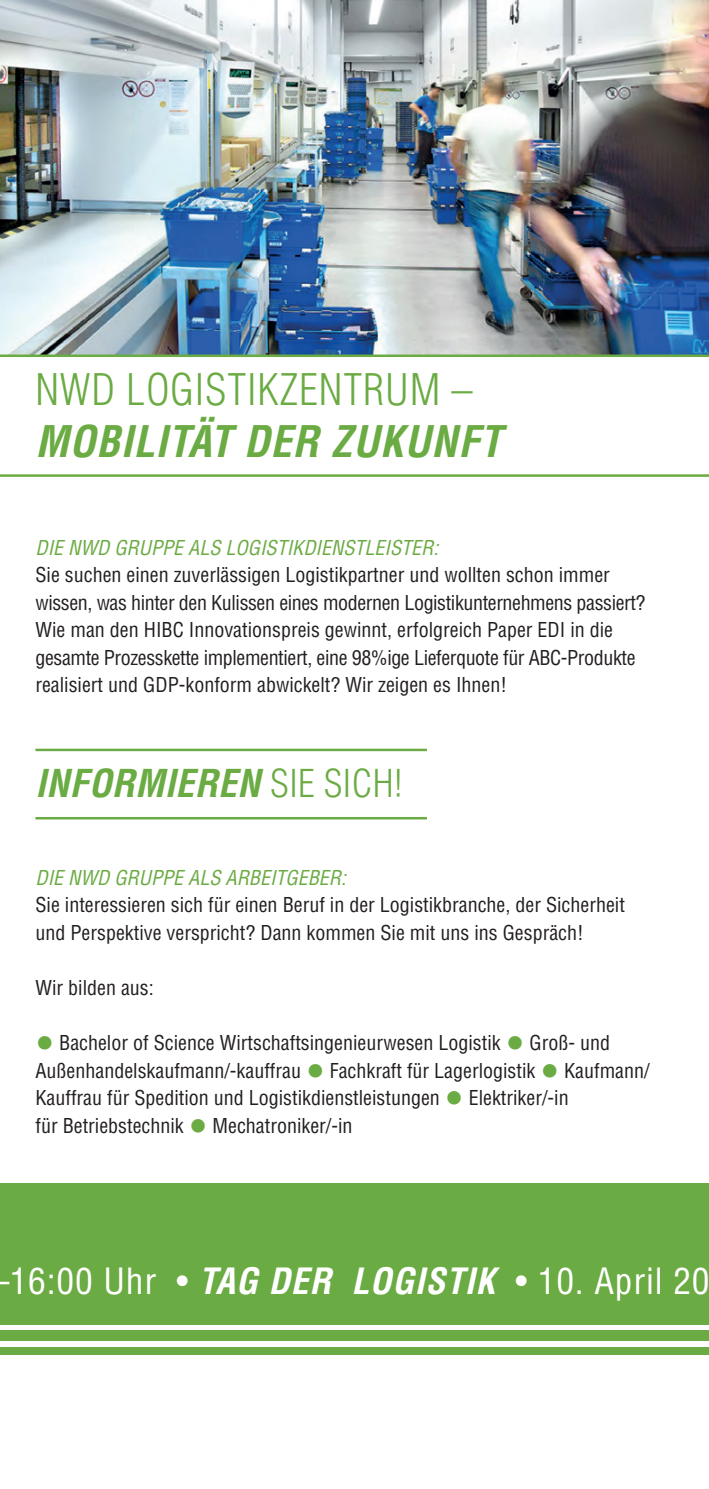
<style>
.page{position:relative;width:709px;height:1489px;background:#fff}
.page>*{position:absolute;margin:0;border:0;box-sizing:border-box;transform-origin:0 0}
.t1{font:300 condensed 42.5px "Helvetica LT Std";letter-spacing:.02em;color:#6bab43}
.t2{font:italic 700 condensed 42.5px "Helvetica LT Std";letter-spacing:.02em;color:#6bab43}
.t3{font:italic 700 condensed 37.5px "Helvetica LT Std";letter-spacing:.01em;color:#6bab43}
.t4{font:condensed 35.25px "Helvetica LT Std";letter-spacing:.025em;color:#fff}
.t5{font:condensed 20px/27.5px "Helvetica LT Std";color:#231f20}
.t6{font:italic condensed 20px "Helvetica LT Std";color:#6bab43}
.s1{font-weight:300;font-style:normal}
.s2{font-family:"Helvetica Neue";font-weight:700;font-size:37.5px;color:#6bab43}
.s3{font-weight:700;font-style:italic}
</style>
<div class="page">
<hr style="left:0;top:474px;width:709px;height:3px;background:#6bab43">
<div style="left:0;top:1182px;width:709px;height:142px;background:#6bab43"></div>
<div style="left:0;top:1329px;width:709px;height:11px;background:#6bab43"></div>
<div style="left:0;top:1347px;width:709px;height:7px;background:#6bab43"></div>
<hr style="left:35px;top:817px;width:392px;height:2px;background:#6bab43">
<hr style="left:35px;top:748px;width:392px;height:3px;background:#6bab43">
<img style="left:0;top:0;width:709px;height:354px">
<hr style="left:0;top:354px;width:709px;height:3px;background:#6bab43">
<h1 class="t1" style="left:35px;top:362px;width:439px">NWD LOGISTIKZENTRUM –</h1>
<h1 class="t2" style="left:35px;top:415px;width:467px">MOBILITÄT DER ZUKUNFT</h1>
<p class="t6" style="left:35px;top:535px;width:404px">DIE NWD GRUPPE ALS LOGISTIKDIENSTLEISTER:</p>
<p class="t5" style="left:35px;top:561px;width:611px">Sie suchen einen zuverlässigen Logistikpartner und wollten schon immer wissen, was hinter den Kulissen eines modernen Logistikunternehmens passiert?<br>Wie man den HIBC Innovationspreis gewinnt, erfolgreich Paper EDI in die gesamte Prozesskette implementiert, eine 98%ige Lieferquote für ABC-Produkte realisiert und GDP-konform abwickelt? Wir zeigen es Ihnen!</p>
<h2 class="t3" style="left:35px;top:759px;width:368px">INFORMIEREN <span class="s1">SIE SICH!</span></h2>
<p class="t6" style="left:35px;top:865px;width:312px">DIE NWD GRUPPE ALS ARBEITGEBER:</p>
<p class="t5" style="left:35px;top:891px;width:591px">Sie interessieren sich für einen Beruf in der Logistikbranche, der Sicherheit und Perspektive verspricht? Dann kommen Sie mit uns ins Gespräch!</p>
<p class="t5" style="left:35px;top:973px;width:120px">Wir bilden aus:</p>
<p class="t5" style="left:35px;top:1028px;width:616px"><span class="s2">•</span> Bachelor of Science Wirtschaftsingenieurwesen Logistik <span class="s2">•</span> Groß- und Außenhandelskaufmann/-kauffrau <span class="s2">•</span> Fachkraft für Lagerlogistik <span class="s2">•</span> Kaufmann/ Kauffrau für Spedition und Logistikdienstleistungen <span class="s2">•</span> Elektriker/-in<br>für Betriebstechnik <span class="s2">•</span> Mechatroniker/-in</p>
<h3 class="t4" style="left:-9px;top:1259px;width:720px">–16:00 Uhr • <span class="s3">TAG DER LOGISTIK</span> • 10. April 20</h3>
</div>
